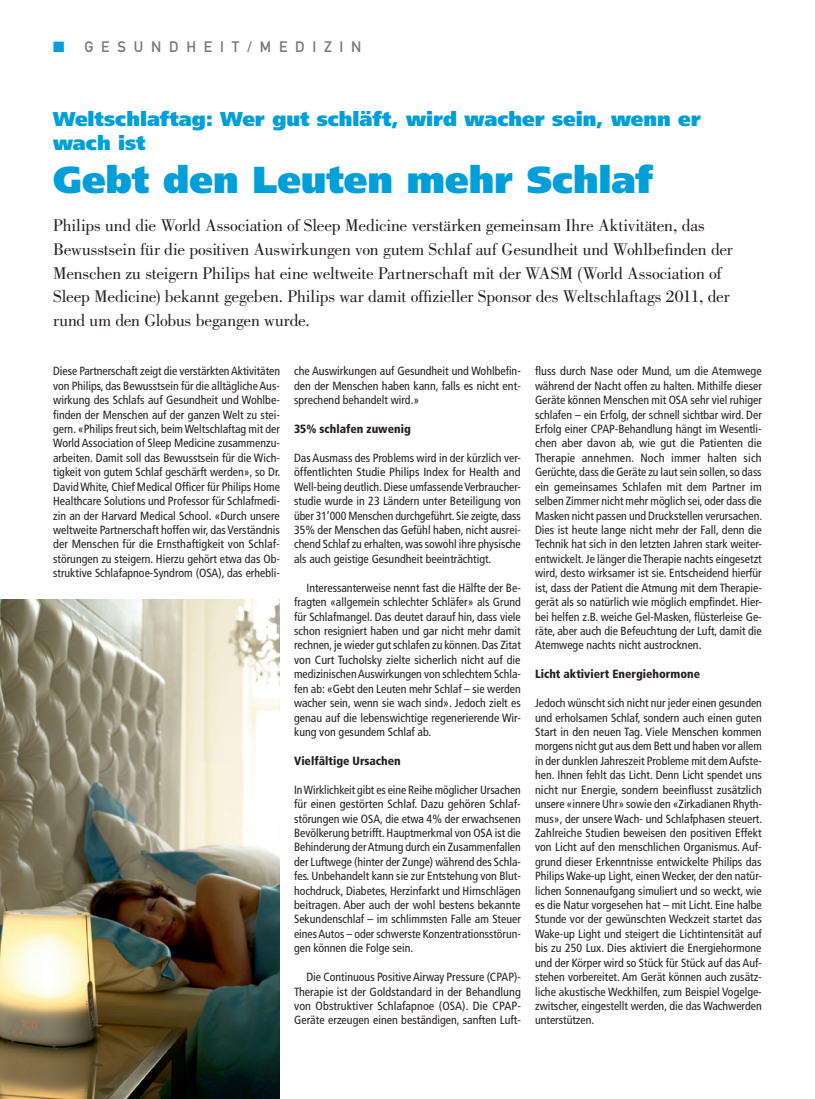
<style>
.page{position:relative;width:815px;height:1099px;background:#fff}
.page>*{position:absolute;margin:0;border:0;box-sizing:border-box;transform-origin:0 0}
.t1{font:900 37.5px "Frutiger LT Std";letter-spacing:-.005em;color:#009fda}
.t2{font:900 20px/23.8px "Frutiger LT Std";color:#009fda}
.t3{font:17.5px/23.8px "Bodoni Std";letter-spacing:-.015em;color:#231f20}
.t4{font:15px "DIN Mittelschrift Std";letter-spacing:.52em;color:#76787b}
.t5{font:condensed 11.88px/14.4px "Frutiger LT Std";color:#231f20;text-align:justify}
.t6{font:900 condensed 11.88px "Frutiger LT Std";color:#231f20}
.s1{color:#009fda}
</style>
<div class="page">
<img style="left:0;top:599px;width:280px;height:499px">
<p class="t4" style="left:53px;top:38px;width:310px"><span class="s1">■</span> GESUNDHEIT/MEDIZIN</p>
<h2 class="t2" style="left:53px;top:107px;width:649px">Weltschlaftag: Wer gut schläft, wird wacher sein, wenn er wach ist</h2>
<h1 class="t1" style="left:53px;top:157px;width:601px">Gebt den Leuten mehr Schlaf</h1>
<p class="t3" style="left:53px;top:214px;width:681px">Philips und die World Association of Sleep Medicine verstärken gemeinsam Ihre Aktivitäten, das Bewusstsein für die positiven Auswirkungen von gutem Schlaf auf Gesundheit und Wohlbefinden der Menschen zu steigern Philips hat eine weltweite Partnerschaft mit der WASM (World Association of Sleep Medicine) bekannt gegeben. Philips war damit offizieller Sponsor des Weltschlaftags 2011, der rund um den Globus begangen wurde.</p>
<p class="t5" style="left:53px;top:364px;width:229px">Diese Partnerschaft zeigt die verstärkten Aktivitäten von Philips, das Bewusstsein für die alltägliche Aus&shy;wirkung des Schlafs auf Gesundheit und Wohlbe&shy;finden der Menschen auf der ganzen Welt zu stei&shy;gern. «Philips freut sich, beim Weltschlaftag mit der World Association of Sleep Medicine zusammenzu&shy;arbeiten. Damit soll das Bewusstsein für die Wich&shy;tigkeit von gutem Schlaf geschärft werden», so Dr.<br>David White, Chief Medical Officer für Philips Home Healthcare Solutions und Professor für Schlafmedi&shy;zin an der Harvard Medical School. «Durch unsere weltweite Partnerschaft hoffen wir, das Verständnis der Menschen für die Ernsthaftigkeit von Schlaf&shy;störungen zu steigern. Hierzu gehört etwa das Ob&shy;struktive Schlafapnoe-Syndrom (OSA), das erhebli-</p>
<p class="t5" style="left:294px;top:364px;width:228px">che Auswirkungen auf Gesundheit und Wohlbefin&shy;den der Menschen haben kann, falls es nicht ent&shy;sprechend behandelt wird.»</p>
<p class="t6" style="left:294px;top:422px;width:118px">35% schlafen zuwenig</p>
<p class="t5" style="left:294px;top:450px;width:228px">Das Ausmass des Problems wird in der kürzlich ver&shy;öffentlichten Studie Philips Index for Health and Well-being deutlich. Diese umfassende Verbraucher&shy;studie wurde in 23 Ländern unter Beteiligung von über 31’000 Menschen durchgeführt. Sie zeigte, dass 35% der Menschen das Gefühl haben, nicht ausrei&shy;chend Schlaf zu erhalten, was sowohl ihre physische als auch geistige Gesundheit beeinträchtigt.</p>
<p class="t5" style="left:294px;top:580px;width:228px;text-indent:12px">Interessanterweise nennt fast die Hälfte der Be&shy;fragten «allgemein schlechter Schläfer» als Grund für Schlafmangel. Das deutet darauf hin, dass viele schon resigniert haben und gar nicht mehr damit rechnen, je wieder gut schlafen zu können. Das Zitat von Curt Tucholsky zielte sicherlich nicht auf die medizinischen Auswirkungen von schlechtem Schla&shy;fen ab: «Gebt den Leuten mehr Schlaf – sie werden wacher sein, wenn sie wach sind». Jedoch zielt es genau auf die lebenswichtige regenerierende Wir&shy;kung von gesundem Schlaf ab.</p>
<p class="t6" style="left:294px;top:753px;width:108px">Vielfältige Ursachen</p>
<p class="t5" style="left:294px;top:782px;width:228px">In Wirklichkeit gibt es eine Reihe möglicher Ursachen für einen gestörten Schlaf. Dazu gehören Schlaf&shy;störungen wie OSA, die etwa 4% der erwachsenen Bevölkerung betrifft. Hauptmerkmal von OSA ist die Behinderung der Atmung durch ein Zusammenfallen der Luftwege (hinter der Zunge) während des Schla&shy;fes. Unbehandelt kann sie zur Entstehung von Blut&shy;hochdruck, Diabetes, Herzinfarkt und Hirnschlägen beitragen. Aber auch der wohl bestens bekannte Sekundenschlaf – im schlimmsten Falle am Steuer eines Autos – oder schwerste Konzentrationsstörun&shy;gen können die Folge sein.</p>
<p class="t5" style="left:294px;top:969px;width:228px;text-indent:12px">Die Continuous Positive Airway Pressure (CPAP)- Therapie ist der Goldstandard in der Behandlung von Obstruktiver Schlafapnoe (OSA). Die CPAP-Geräte erzeugen einen beständigen, sanften Luft-</p>
<p class="t5" style="left:535px;top:364px;width:229px">fluss durch Nase oder Mund, um die Atemwege während der Nacht offen zu halten. Mithilfe dieser Geräte können Menschen mit OSA sehr viel ruhiger schlafen – ein Erfolg, der schnell sichtbar wird. Der Erfolg einer CPAP-Behandlung hängt im Wesentli&shy;chen aber davon ab, wie gut die Patienten die Therapie annehmen. Noch immer halten sich Gerüchte, dass die Geräte zu laut sein sollen, so dass ein gemeinsames Schlafen mit dem Partner im selben Zimmer nicht mehr möglich sei, oder dass die Masken nicht passen und Druckstellen verursachen.<br>Dies ist heute lange nicht mehr der Fall, denn die Technik hat sich in den letzten Jahren stark weiter&shy;entwickelt. Je länger die Therapie nachts eingesetzt wird, desto wirksamer ist sie. Entscheidend hierfür ist, dass der Patient die Atmung mit dem Therapie&shy;gerät als so natürlich wie möglich empfindet. Hier&shy;bei helfen z.B. weiche Gel-Masken, flüsterleise Ge&shy;räte, aber auch die Befeuchtung der Luft, damit die Atemwege nachts nicht austrocknen.</p>
<p class="t6" style="left:535px;top:667px;width:167px">Licht aktiviert Energiehormone</p>
<p class="t5" style="left:535px;top:696px;width:229px">Jedoch wünscht sich nicht nur jeder einen gesunden und erholsamen Schlaf, sondern auch einen guten Start in den neuen Tag. Viele Menschen kommen morgens nicht gut aus dem Bett und haben vor allem in der dunklen Jahreszeit Probleme mit dem Aufste&shy;hen. Ihnen fehlt das Licht. Denn Licht spendet uns nicht nur Energie, sondern beeinflusst zusätzlich unsere «innere Uhr» sowie den «Zirkadianen Rhyth&shy;mus», der unsere Wach- und Schlafphasen steuert.<br>Zahlreiche Studien beweisen den positiven Effekt von Licht auf den menschlichen Organismus. Auf&shy;grund dieser Erkenntnisse entwickelte Philips das Philips Wake-up Light, einen Wecker, der den natür&shy;lichen Sonnenaufgang simuliert und so weckt, wie es die Natur vorgesehen hat – mit Licht. Eine halbe Stunde vor der gewünschten Weckzeit startet das Wake-up Light und steigert die Lichtintensität auf bis zu 250 Lux. Dies aktiviert die Energiehormone und der Körper wird so Stück für Stück auf das Auf&shy;stehen vorbereitet. Am Gerät können auch zusätz&shy;liche akustische Weckhilfen, zum Beispiel Vogelge&shy;zwitscher, eingestellt werden, die das Wachwerden unterstützen.</p>
</div>
